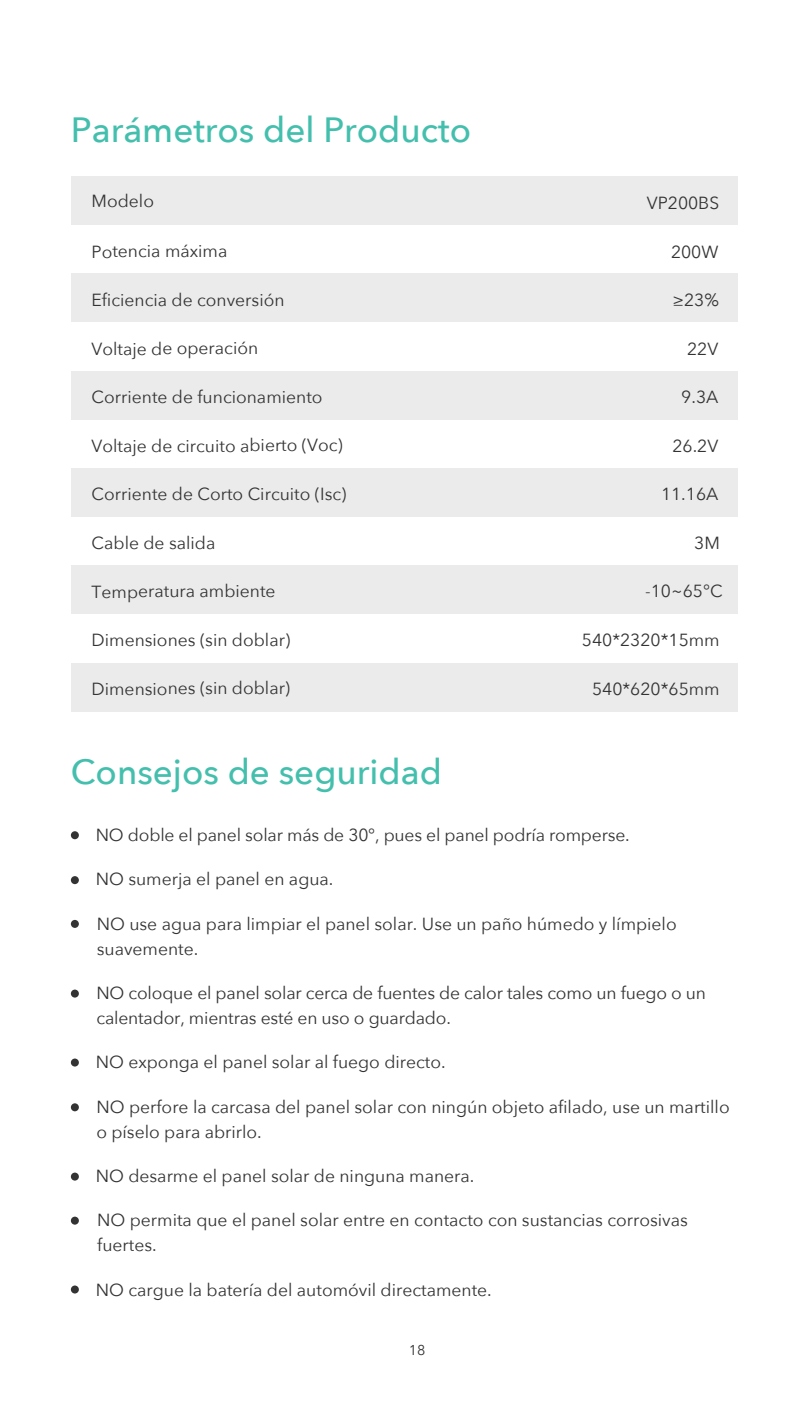
<style>
.page{position:relative;width:808px;height:1418px;background:#fff}
.page>*{position:absolute;margin:0;border:0;box-sizing:border-box;transform-origin:0 0}
.t1{font:500 35px "Avenir Next";color:#45bfad}
.t2{font:17.5px/25px "Avenir Next";color:#333334}
.t3{font:14.25px "Avenir Next";color:#333334}
</style>
<div class="page">
<div style="left:71px;top:273px;width:666px;height:49px;background:#ebebeb"></div>
<div style="left:71px;top:565px;width:666px;height:49px;background:#ebebeb"></div>
<div style="left:71px;top:468px;width:666px;height:49px;background:#ebebeb"></div>
<div style="left:71px;top:371px;width:666px;height:48px;background:#ebebeb"></div>
<div style="left:71px;top:662px;width:666px;height:49px;background:#ebebeb"></div>
<div style="left:71px;top:176px;width:666px;height:49px;background:#ebebeb"></div>
<div style="left:71px;top:831px;width:8px;height:8px;background:#333334;border-radius:50%"></div>
<div style="left:71px;top:876px;width:8px;height:8px;background:#333334;border-radius:50%"></div>
<div style="left:71px;top:919px;width:8px;height:8px;background:#333334;border-radius:50%"></div>
<div style="left:71px;top:989px;width:8px;height:8px;background:#333334;border-radius:50%"></div>
<div style="left:71px;top:1058px;width:8px;height:8px;background:#333334;border-radius:50%"></div>
<div style="left:71px;top:1103px;width:8px;height:8px;background:#333334;border-radius:50%"></div>
<div style="left:71px;top:1172px;width:8px;height:8px;background:#333334;border-radius:50%"></div>
<div style="left:71px;top:1216px;width:8px;height:8px;background:#333334;border-radius:50%"></div>
<div style="left:71px;top:1285px;width:8px;height:8px;background:#333334;border-radius:50%"></div>
<h1 class="t1" style="left:71px;top:100px;width:402px">Parámetros del Producto</h1>
<p class="t2" style="left:92px;top:187px;width:64px">Modelo</p>
<p class="t2" style="left:647px;top:190px;width:74px">VP200BS</p>
<p class="t2" style="left:92px;top:238px;width:137px">Potencia máxima</p>
<p class="t2" style="left:92px;top:286px;width:195px">Eficiencia de conversión</p>
<p class="t2" style="left:92px;top:335px;width:168px">Voltaje de operación</p>
<p class="t2" style="left:92px;top:383px;width:233px">Corriente de funcionamiento</p>
<p class="t2" style="left:92px;top:432px;width:253px">Voltaje de circuito abierto (Voc)</p>
<p class="t2" style="left:92px;top:481px;width:256px">Corriente de Corto Circuito (Isc)</p>
<p class="t2" style="left:92px;top:529px;width:125px">Cable de salida</p>
<p class="t2" style="left:92px;top:578px;width:186px">Temperatura ambiente</p>
<p class="t2" style="left:92px;top:626px;width:200px">Dimensiones (sin doblar)</p>
<p class="t2" style="left:92px;top:675px;width:200px">Dimensiones (sin doblar)</p>
<p class="t2" style="left:671px;top:238px;width:49px">200W</p>
<p class="t2" style="left:672px;top:287px;width:48px">≥23%</p>
<p class="t2" style="left:687px;top:335px;width:33px">22V</p>
<p class="t2" style="left:681px;top:384px;width:39px">9.3A</p>
<p class="t2" style="left:672px;top:432px;width:47px">26.2V</p>
<p class="t2" style="left:661px;top:481px;width:59px">11.16A</p>
<p class="t2" style="left:694px;top:529px;width:27px">3M</p>
<p class="t2" style="left:645px;top:578px;width:79px">-10~65℃</p>
<p class="t2" style="left:582px;top:626px;width:139px">540*2320*15mm</p>
<p class="t2" style="left:592px;top:675px;width:129px">540*620*65mm</p>
<h1 class="t1" style="left:71px;top:741px;width:373px">Consejos de seguridad</h1>
<p class="t2" style="left:96px;top:821px;width:536px">NO doble el panel solar más de 30°, pues el panel podría romperse.</p>
<p class="t2" style="left:96px;top:866px;width:239px">NO sumerja el panel en agua.</p>
<p class="t2" style="left:97px;top:910px;width:581px">NO use agua para limpiar el panel solar. Use un paño húmedo y límpielo suavemente.</p>
<p class="t2" style="left:96px;top:979px;width:611px">NO coloque el panel solar cerca de fuentes de calor tales como un fuego o un calentador, mientras esté en uso o guardado.</p>
<p class="t2" style="left:96px;top:1049px;width:351px">NO exponga el panel solar al fuego directo.</p>
<p class="t2" style="left:96px;top:1093px;width:635px">NO perfore la carcasa del panel solar con ningún objeto afilado, use un martillo o píselo para abrirlo.</p>
<p class="t2" style="left:96px;top:1162px;width:380px">NO desarme el panel solar de ninguna manera.</p>
<p class="t2" style="left:97px;top:1207px;width:592px">NO permita que el panel solar entre en contacto con sustancias corrosivas fuertes.</p>
<p class="t2" style="left:96px;top:1276px;width:397px">NO cargue la batería del automóvil directamente.</p>
<p class="t3" style="left:409px;top:1337px;width:18px">18</p>
</div>
